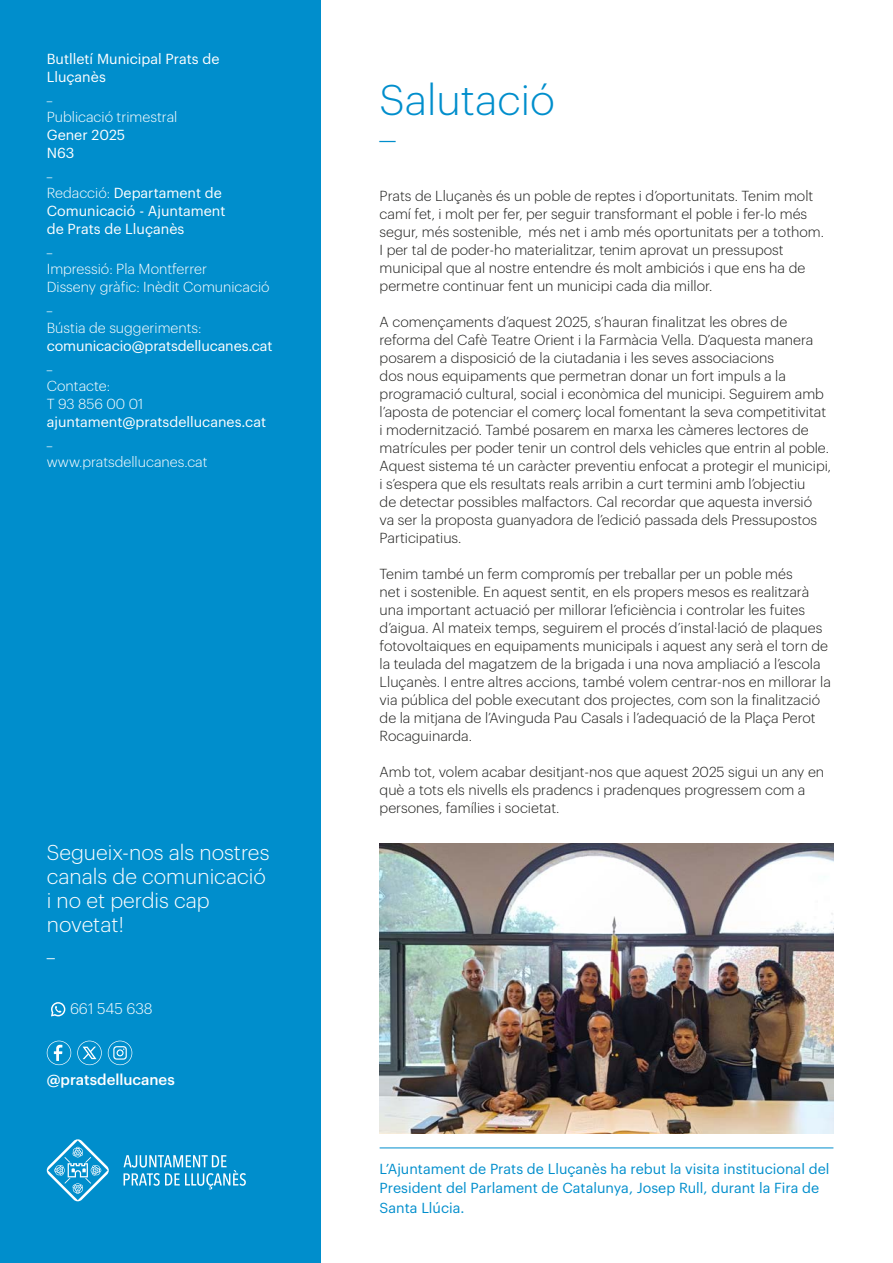
<style>
.page{position:relative;width:893px;height:1263px;background:#fff}
.page>*{position:absolute;margin:0;border:0;box-sizing:border-box;transform-origin:0 0}
.t1{font:300 42px "Graphik";color:#008ecc}
.t2{font:200 42px "Graphik";color:#008ecc}
.t3{font:300 21px/24px "Graphik";color:#fff}
.t4{font:500 15px "Graphik";color:#fff}
.t5{font:300 15px "Graphik";color:#fff}
.t6{font:300 14.25px/18px "Graphik";color:#1d1d1b}
.t7{font:14.25px/18px "Graphik";color:#fff}
.t8{font:300 14.25px/22.2px "Graphik";color:#fff}
.t9{font:14.25px/19.5px "Graphik";color:#008ecc}
.s1{font-weight:300}
</style>
<div class="page">
<div style="left:0;top:0;width:320px;height:1263px;background:#008ecc"></div>
<hr style="left:380px;top:1147px;width:453px;height:1px;background:#008ecc">
<svg style="left:47px;top:1139px;width:62px;height:62px"></svg>
<svg style="left:124px;top:1155px;width:122px;height:34px"></svg>
<img style="left:380px;top:843px;width:453px;height:291px">
<svg style="left:47px;top:1041px;width:24px;height:24px"></svg>
<svg style="left:108px;top:1041px;width:24px;height:24px"></svg>
<svg style="left:77px;top:1041px;width:25px;height:24px"></svg>
<svg style="left:51px;top:1002px;width:15px;height:14px"></svg>
<p class="t7" style="left:47px;top:48px;width:174px">Butlletí Municipal Prats de<br>Lluçanès</p>
<p class="t8" style="left:47px;top:82px;width:132px">_<br>Publicació trimestral</p>
<p class="t7" style="left:47px;top:125px;width:80px">Gener 2025<br>N63</p>
<p class="t7" style="left:47px;top:158px;width:177px;line-height:22.2px"><span class="s1">_<br>Redacció:</span> Departament de</p>
<p class="t7" style="left:47px;top:201px;width:180px">Comunicació - Ajuntament de Prats de Lluçanès</p>
<p class="t8" style="left:47px;top:235px;width:162px">_<br>Impressió: Pla Montferrer</p>
<p class="t8" style="left:47px;top:277px;width:224px;line-height:18px">Disseny gràfic: Inèdit Comunicació _</p>
<p class="t8" style="left:47px;top:315px;width:156px">Bústia de suggeriments:</p>
<p class="t7" style="left:47px;top:335px;width:227px">comunicacio@pratsdellucanes.cat</p>
<p class="t8" style="left:47px;top:351px;width:65px">_<br>Contacte:</p>
<p class="t8" style="left:47px;top:392px;width:98px">T 93 856 00 01</p>
<p class="t7" style="left:47px;top:412px;width:221px">ajuntament@pratsdellucanes.cat</p>
<p class="t8" style="left:47px;top:428px;width:162px">_ www.pratsdellucanes.cat</p>
<h2 class="t3" style="left:47px;top:839px;width:224px">Segueix-nos als nostres canals de comunicació i no et perdis cap novetat!<br>_</h2>
<p class="t5" style="left:70px;top:998px;width:84px">661 545 638</p>
<p class="t4" style="left:47px;top:1068px;width:130px">@pratsdellucanes</p>
<h1 class="t1" style="left:380px;top:69px;width:177px">Salutació</h1>
<h1 class="t2" style="left:380px;top:91px;width:18px">_</h1>
<p class="t6" style="left:380px;top:186px;width:446px">Prats de Lluçanès és un poble de reptes i d’oportunitats. Tenim molt camí fet, i molt per fer, per seguir transformant el poble i fer-lo més segur, més sostenible, més net i amb més oportunitats per a tothom.<br>I per tal de poder-ho materialitzar, tenim aprovat un pressupost municipal que al nostre entendre és molt ambiciós i que ens ha de permetre continuar fent un municipi cada dia millor.</p>
<p class="t6" style="left:380px;top:312px;width:453px">A començaments d’aquest 2025, s’hauran finalitzat les obres de reforma del Cafè Teatre Orient i la Farmàcia Vella. D’aquesta manera posarem a disposició de la ciutadania i les seves associacions<br>dos nous equipaments que permetran donar un fort impuls a la programació cultural, social i econòmica del municipi. Seguirem amb l’aposta de potenciar el comerç local fomentant la seva competitivitat i modernització. També posarem en marxa les càmeres lectores de matrícules per poder tenir un control dels vehicles que entrin al poble.<br>Aquest sistema té un caràcter preventiu enfocat a protegir el municipi, i s’espera que els resultats reals arribin a curt termini amb l’objectiu<br>de detectar possibles malfactors. Cal recordar que aquesta inversió<br>va ser la proposta guanyadora de l’edició passada dels Pressupostos Participatius.</p>
<p class="t6" style="left:380px;top:563px;width:453px">Tenim també un ferm compromís per treballar per un poble més<br>net i sostenible. En aquest sentit, en els propers mesos es realitzarà una important actuació per millorar l’eficiència i controlar les fuites d’aigua. Al mateix temps, seguirem el procés d’instal·lació de plaques fotovoltaiques en equipaments municipals i aquest any serà el torn de la teulada del magatzem de la brigada i una nova ampliació a l’escola Lluçanès. I entre altres accions, també volem centrar-nos en millorar la via pública del poble executant dos projectes, com son la finalització de la mitjana de l’Avinguda Pau Casals i l’adequació de la Plaça Perot Rocaguinarda.</p>
<p class="t6" style="left:380px;top:761px;width:446px">Amb tot, volem acabar desitjant-nos que aquest 2025 sigui un any en què a tots els nivells els pradencs i pradenques progressem com a persones, famílies i societat.</p>
<p class="t9" style="left:380px;top:1157px;width:451px">L’Ajuntament de Prats de Lluçanès ha rebut la visita institucional del<br>President del Parlament de Catalunya, Josep Rull, durant la Fira de<br>Santa Llúcia.</p>
</div>
